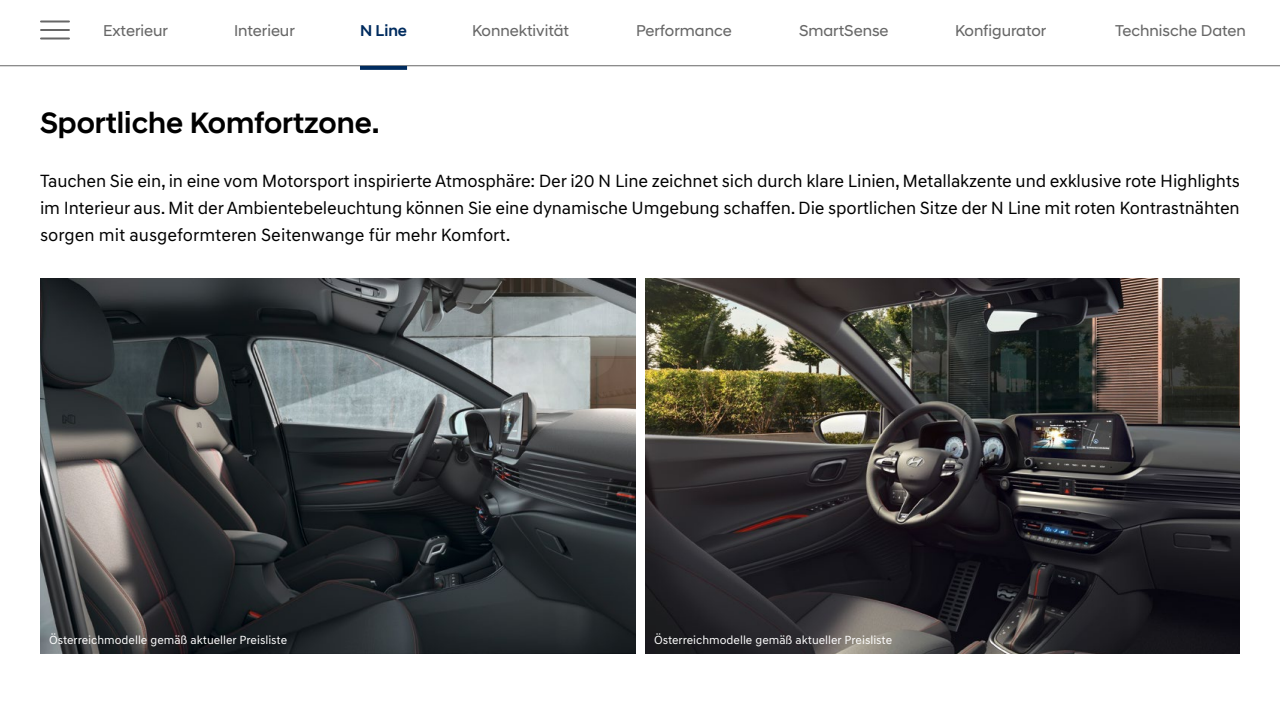
<style>
.page{position:relative;width:1280px;height:720px;background:#fff}
.page>*{position:absolute;margin:0;border:0;box-sizing:border-box;transform-origin:0 0}
.t1{font:500 30px "Hyundai Sans Head";color:#000}
.t2{font:18px/27px "Hyundai Sans Text";color:#000;text-align:justify}
.t3{font:16px "Hyundai Sans Head";color:#676767}
.t4{font:500 16px "Hyundai Sans Head";color:#002c5f}
.t5{font:12px "Hyundai Sans Text";color:#fff}
</style>
<div class="page">
<hr style="left:0;top:66px;width:1280px;height:1px;background:#676767">
<hr style="left:41px;top:20px;width:28px;height:2px;background:#676767">
<hr style="left:41px;top:38px;width:28px;height:2px;background:#676767">
<hr style="left:41px;top:29px;width:28px;height:2px;background:#676767">
<svg style="left:360px;top:66px;width:47px;height:4px"></svg>
<img style="left:645px;top:278px;width:595px;height:376px">
<img style="left:40px;top:278px;width:595px;height:376px">
<p class="t3" style="left:103px;top:21px;width:66px">Exterieur</p>
<p class="t3" style="left:234px;top:21px;width:62px">Interieur</p>
<p class="t4" style="left:360px;top:21px;width:49px">N Line</p>
<p class="t3" style="left:472px;top:21px;width:99px">Konnektivität</p>
<p class="t3" style="left:636px;top:21px;width:97px">Performance</p>
<p class="t3" style="left:799px;top:21px;width:91px">SmartSense</p>
<p class="t3" style="left:955px;top:21px;width:93px">Konfigurator</p>
<p class="t3" style="left:1115px;top:21px;width:132px">Technische Daten</p>
<h1 class="t1" style="left:40px;top:105px;width:341px">Sportliche Komfortzone.</h1>
<p class="t2" style="left:40px;top:168px;width:1202px">Tauchen Sie ein, in eine vom Motorsport inspirierte Atmosphäre: Der i20 N Line zeichnet sich durch klare Linien, Metallakzente und exklusive rote Highlights im Interieur aus. Mit der Ambientebeleuchtung können Sie eine dynamische Umgebung schaffen. Die sportlichen Sitze der N Line mit roten Kontrastnähten sorgen mit ausgeformteren Seitenwange für mehr Komfort.</p>
<p class="t5" style="left:49px;top:633px;width:240px">Österreichmodelle gemäß aktueller Preisliste</p>
<p class="t5" style="left:654px;top:633px;width:240px">Österreichmodelle gemäß aktueller Preisliste</p>
</div>
